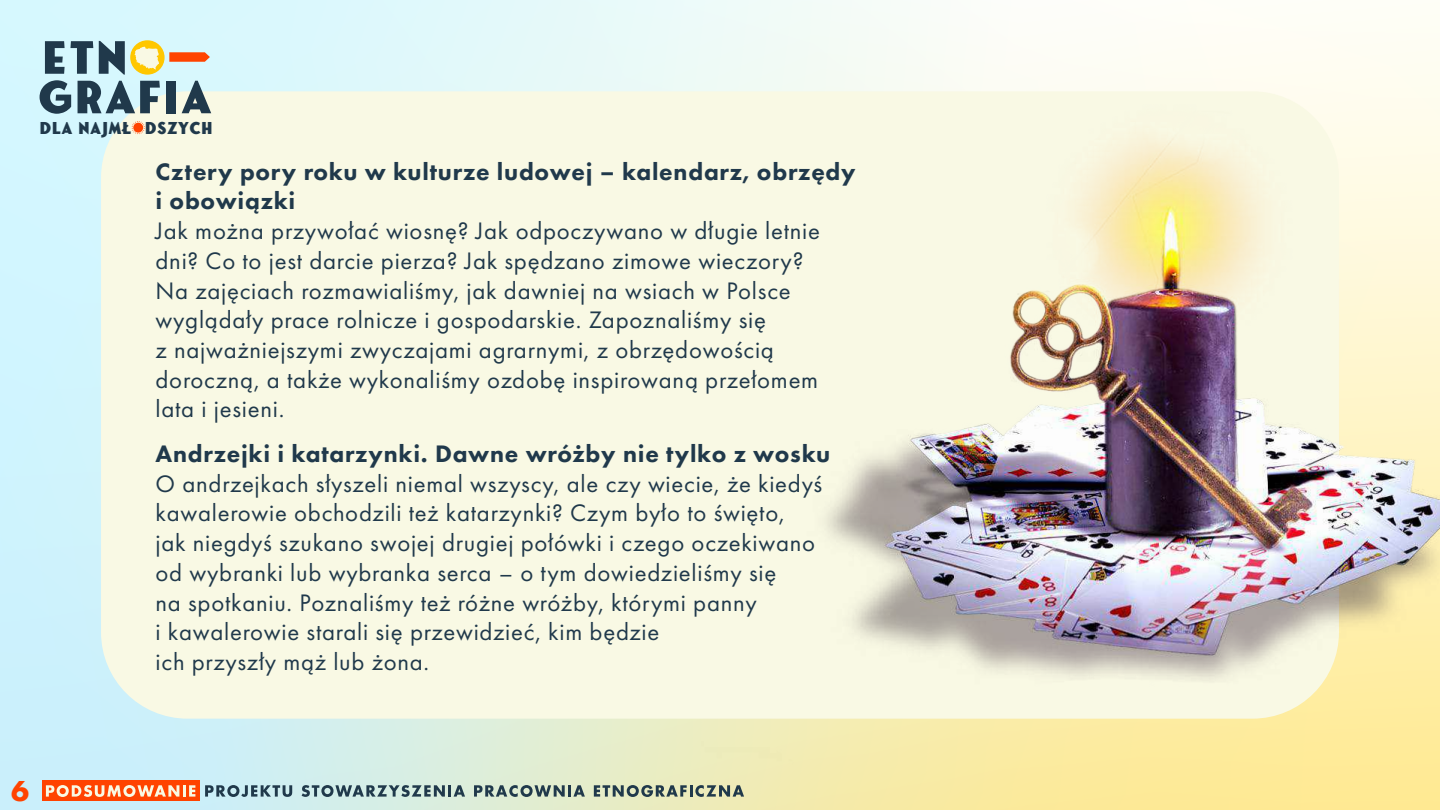
<style>
.page{position:relative;width:1440px;height:810px;background:#fff}
.page>*{position:absolute;margin:0;border:0;box-sizing:border-box;transform-origin:0 0}
.t1{font:700 30px "Futura PT";color:#ff4300}
.t2{font:24.75px/29.7px "Futura PT";letter-spacing:.03em;color:#20394b}
.t3{font:800 24.75px/29.7px "Futura PT";letter-spacing:.03em;color:#20394b}
.t4{font:16.35px "Fonseca Grande";letter-spacing:.01em;color:#20394b}
</style>
<div class="page">
<svg style="left:0;top:0;width:693px;height:810px;fill:#d4f4fc"></svg>
<div style="left:42px;top:780px;width:158px;height:21px;background:#ff4300"></div>
<svg style="left:46px;top:785px;width:149px;height:12px"></svg>
<svg style="left:205px;top:785px;width:87px;height:12px"></svg>
<svg style="left:302px;top:785px;width:163px;height:12px"></svg>
<svg style="left:474px;top:785px;width:111px;height:12px"></svg>
<svg style="left:594px;top:785px;width:99px;height:12px"></svg>
<div style="left:101px;top:91px;width:1238px;height:628px;background:#f9f9e4;border-radius:86px"></div>
<svg style="left:169px;top:52px;width:41px;height:10px"></svg>
<svg style="left:45px;top:41px;width:48px;height:33px"></svg>
<svg style="left:99px;top:41px;width:26px;height:34px"></svg>
<svg style="left:132px;top:121px;width:13px;height:13px"></svg>
<svg style="left:130px;top:40px;width:35px;height:35px"></svg>
<svg style="left:135px;top:47px;width:24px;height:23px"></svg>
<svg style="left:40px;top:80px;width:31px;height:34px"></svg>
<svg style="left:78px;top:81px;width:82px;height:32px"></svg>
<div style="left:166px;top:81px;width:10px;height:32px;background:#20394b"></div>
<svg style="left:182px;top:81px;width:29px;height:32px"></svg>
<img style="left:693px;top:0;width:747px;height:810px">
<img style="left:910px;top:635px;width:421px;height:175px">
<p class="t4" style="left:39px;top:118px;width:175px">DLA NAJMŁ DSZYCH</p>
<p class="t3" style="left:156px;top:156px;width:702px">Cztery pory roku w kulturze ludowej – kalendarz, obrzędy i obowiązki</p>
<p class="t2" style="left:156px;top:216px;width:666px">Jak można przywołać wiosnę? Jak odpoczywano w długie letnie dni? Co to jest darcie pierza? Jak spędzano zimowe wieczory?<br>Na zajęciach rozmawialiśmy, jak dawniej na wsiach w Polsce wyglądały prace rolnicze i gospodarskie. Zapoznaliśmy się<br>z najważniejszymi zwyczajami agrarnymi, z obrzędowością doroczną, a także wykonaliśmy ozdobę inspirowaną przełomem lata i jesieni.</p>
<p class="t3" style="left:156px;top:439px;width:676px">Andrzejki i katarzynki. Dawne wróżby nie tylko z wosku</p>
<p class="t2" style="left:156px;top:469px;width:668px">O andrzejkach słyszeli niemal wszyscy, ale czy wiecie, że kiedyś kawalerowie obchodzili też katarzynki? Czym było to święto,<br>jak niegdyś szukano swojej drugiej połówki i czego oczekiwano od wybranki lub wybranka serca – o tym dowiedzieliśmy się<br>na spotkaniu. Poznaliśmy też różne wróżby, którymi panny<br>i kawalerowie starali się przewidzieć, kim będzie<br>ich przyszły mąż lub żona.</p>
<p class="t1" style="left:11px;top:772px;width:20px">6</p>
</div>
